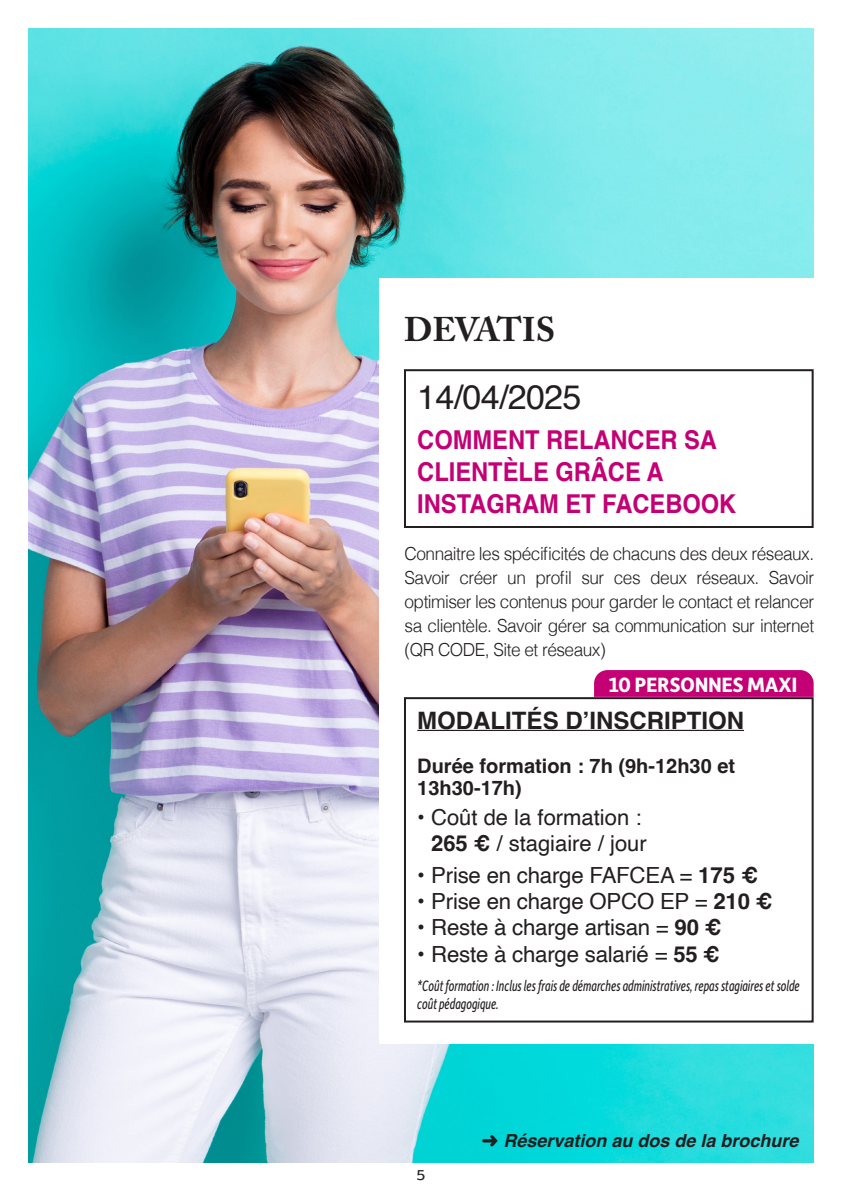
<style>
.page{position:relative;width:842px;height:1191px;background:#fff}
.page>*{position:absolute;margin:0;border:0;box-sizing:border-box;transform-origin:0 0}
.t1{font:34px "Helvetica";letter-spacing:-.02em;color:#231f20}
.t2{font:700 34px "Adobe Caslon Pro";letter-spacing:-.02em;color:#231f20}
.t3{font:700 26px/32px "Helvetica";color:#c30175;scale:.91 1}
.t4{font:700 24px "Helvetica";color:#231f20}
.t5{font:22.2px "Helvetica";letter-spacing:-.01em;color:#231f20}
.t6{font:22px/26px "Helvetica";color:#231f20;text-align:right}
.t7{font:700 22px "Depot New";letter-spacing:-.02em;color:#fff}
.t8{font:700 20px/22px "Helvetica";color:#231f20}
.t9{font:300 18px/24px "Helvetica";letter-spacing:-.03em;color:#231f20;text-align:justify;scale:.96 1}
.t10{font:italic 700 18px "Helvetica";color:#231f20}
.t11{font:italic 16px/18px "Depot New Condensed";color:#231f20;scale:.81 1}
.t12{font:500 14px "Apparat";color:#231f20;scale:1.15 1}
.s1{font-weight:700}
.s2{font-weight:700;font-size:22px}
</style>
<div class="page">
<img style="left:28px;top:28px;width:786px;height:1134px">
<div style="left:380px;top:278px;width:462px;height:766px;background:#fff"></div>
<div style="left:404px;top:369px;width:410px;height:159px;border:2px solid #231f20"></div>
<hr style="left:417px;top:730px;width:327px;height:1px;background:#231f20">
<div style="left:404px;top:697px;width:410px;height:325px;border:2px solid #231f20"></div>
<svg style="left:594px;top:670px;width:220px;height:27px;background:#c40678"></svg>
<p class="t2" style="left:404px;top:309px;width:153px">DEVATIS</p>
<p class="t1" style="left:417px;top:371px;width:166px">14/04/2025</p>
<p class="t3" style="left:417px;top:427px;width:352px">COMMENT RELANCER SA<br>CLIENTÈLE GRÂCE A<br>INSTAGRAM ET FACEBOOK</p>
<p class="t9" style="left:405px;top:540px;width:428px">Connaitre les spécificités de chacuns des deux réseaux.<br>Savoir créer un profil sur ces deux réseaux. Savoir optimiser les contenus pour garder le contact et relancer sa clientèle. Savoir gérer sa communication sur internet (QR CODE, Site et réseaux)</p>
<p class="t7" style="left:609px;top:670px;width:190px">10 PERSONNES MAXI</p>
<p class="t4" style="left:417px;top:705px;width:328px">MODALITÉS D’INSCRIPTION</p>
<p class="t8" style="left:417px;top:757px;width:319px">Durée formation : 7h (9h-12h30 et<br>13h30-17h)</p>
<p class="t6" style="left:417px;top:805px;width:231px">• Coût de la formation :<br><span class="s1">265 €</span> / stagiaire / jour</p>
<p class="t5" style="left:417px;top:858px;width:342px"><span class="s1">•</span> Prise en charge FAFCEA = <span class="s1">175 €</span></p>
<p class="t5" style="left:417px;top:884px;width:357px"><span class="s1">•</span> Prise en charge OPCO EP = <span class="s1">210 €</span></p>
<p class="t5" style="left:417px;top:910px;width:306px"><span class="s1">•</span> Reste à charge artisan = <span class="s1">90 €</span></p>
<p class="t5" style="left:417px;top:936px;width:304px"><span class="s1">•</span> Reste à charge salarié = <span class="s2">55 €</span></p>
<p class="t11" style="left:417px;top:976px;width:474px">*Coût formation : Inclus les frais de démarches administratives, repas stagiaires et solde coût pédagogique.</p>
<p class="t12" style="left:416px;top:1167px;width:9px">5</p>
<p class="t10" style="left:482px;top:1129px;width:318px">➜ Réservation au dos de la brochure</p>
</div>
